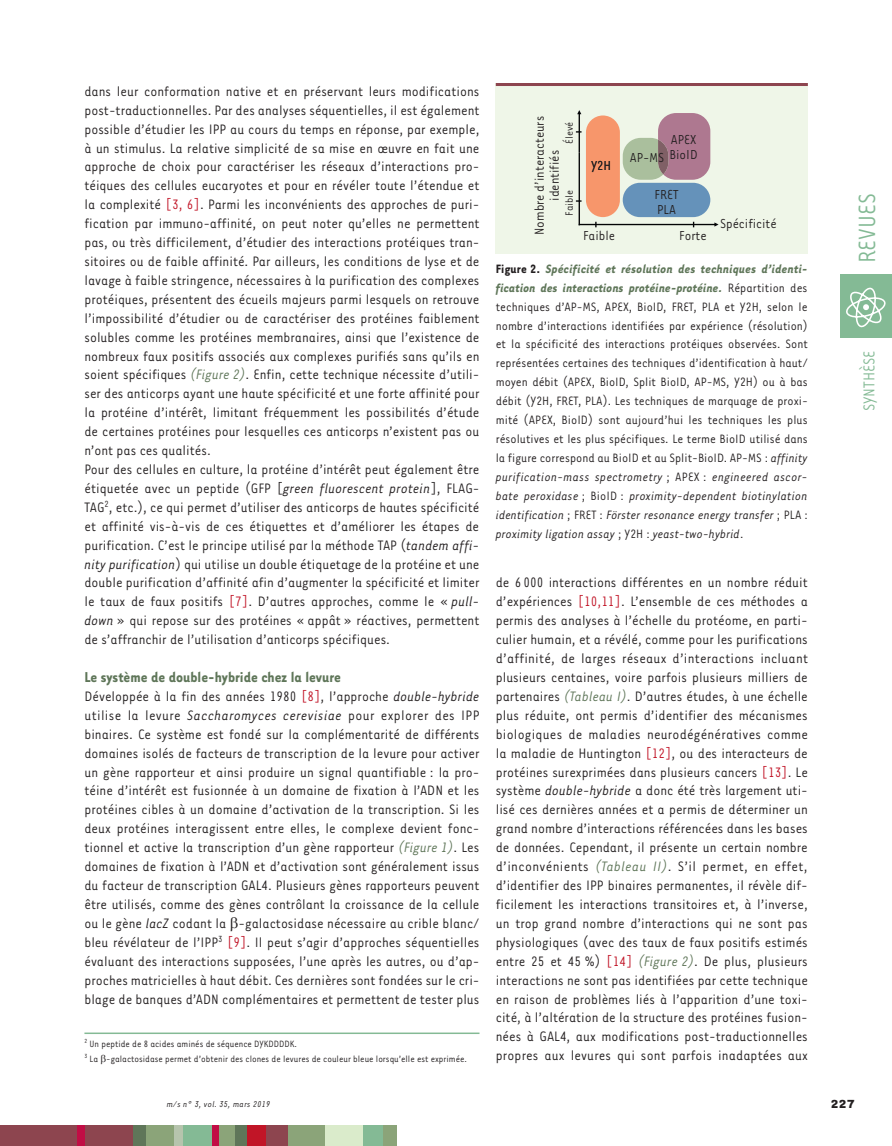
<style>
.page{position:relative;width:892px;height:1146px;background:#fff}
.page>*{position:absolute;margin:0;border:0;box-sizing:border-box;transform-origin:0 0}
.t1{font:27px "Tarzana Narrow";color:#84ba95}
.t2{font:18px "Tarzana Narrow";color:#84ba95}
.t3{font:700 16.5px "Tarzana Narrow";color:#5f7659}
.t4{font:15.75px/18.9px "Tarzana Narrow";color:#231f20;text-align:justify}
.t5{font:15px/15px "Tarzana Narrow";color:#231f20}
.t6{font:13.95px/18.9px "Tarzana Narrow";color:#231f20;text-align:justify}
.t7{font:700 13.5px "Tarzana Wide";color:#231f20}
.t8{font:12px "Tarzana Narrow";color:#231f20}
.t9{font:10.5px/14.7px "Tarzana Narrow";color:#231f20}
.t10{font:italic 9.75px "Tarzana Narrow";letter-spacing:.025em;color:#231f20}
.s1{color:#c11527}
.s2{font-style:italic;color:#5f7659}
.s3{font-style:italic}
.s4{font-weight:700}
.s5{font-weight:700;font-style:italic;color:#5f7659}
</style>
<div class="page">
<div style="left:839px;top:274px;width:52px;height:64px;background:#84ba95"></div>
<svg style="left:846px;top:288px;width:39px;height:39px"></svg>
<div style="left:0;top:1125px;width:133px;height:20px;background:#8d454f"></div>
<div style="left:234px;top:1125px;width:13px;height:20px;background:#5f7659"></div>
<div style="left:77px;top:1125px;width:8px;height:20px;background:#c10d45"></div>
<div style="left:133px;top:1125px;width:21px;height:20px;background:#5f7659"></div>
<div style="left:146px;top:1125px;width:30px;height:20px;background:#8ba479"></div>
<div style="left:174px;top:1125px;width:9px;height:20px;background:#b6c4ad"></div>
<div style="left:183px;top:1125px;width:29px;height:20px;background:#84ba95"></div>
<div style="left:216px;top:1125px;width:19px;height:20px;background:#8ba479"></div>
<div style="left:212px;top:1125px;width:6px;height:20px;background:#c10d45"></div>
<div style="left:247px;top:1125px;width:27px;height:20px;background:#c11527"></div>
<div style="left:286px;top:1125px;width:39px;height:20px;background:#8ba479"></div>
<div style="left:266px;top:1125px;width:21px;height:20px;background:#8d454f"></div>
<div style="left:325px;top:1125px;width:39px;height:20px;background:#daebcb"></div>
<div style="left:363px;top:1125px;width:21px;height:20px;background:#84ba95"></div>
<div style="left:383px;top:1125px;width:13px;height:20px;background:#8ba479"></div>
<hr style="left:84px;top:1032px;width:395px;height:1px;background:#84ba95">
<div style="left:495px;top:83px;width:312px;height:170px;background:#eff6e8"></div>
<img style="left:575px;top:110px;width:144px;height:118px">
<div style="left:585px;top:115px;width:34px;height:102px;background:#f7966b;border-radius:17px"></div>
<img style="left:622px;top:138px;width:36px;height:42px">
<img style="left:658px;top:113px;width:52px;height:67px">
<img style="left:658px;top:139px;width:10px;height:35px">
<div style="left:622px;top:183px;width:88px;height:34px;background:#6592ba;border-radius:17px"></div>
<hr style="left:495px;top:83px;width:312px;height:3px;background:#8d454f">
<p class="t4" style="left:84px;top:81px;width:396px;text-align:left">dans leur conformation native et en préservant leurs modifications post-traductionnelles. Par des analyses séquentielles, il est également possible d’étudier les IPP au cours du temps en réponse, par exemple, à un stimulus. La relative simplicité de sa mise en œuvre en fait une approche de choix pour caractériser les réseaux d’interactions pro&shy;téiques des cellules eucaryotes et pour en révéler toute l’étendue et la complexité <span class="s1">[3, 6]</span>. Parmi les inconvénients des approches de puri&shy;fication par immuno-affinité, on peut noter qu’elles ne permettent pas, ou très difficilement, d’étudier des interactions protéiques tran&shy;sitoires ou de faible affinité. Par ailleurs, les conditions de lyse et de lavage à faible stringence, nécessaires à la purification des complexes protéiques, présentent des écueils majeurs parmi lesquels on retrouve l’impossibilité d’étudier ou de caractériser des protéines faiblement solubles comme les protéines membranaires, ainsi que l’existence de nombreux faux positifs associés aux complexes purifiés sans qu’ils en soient spécifiques <span class="s2">(Figure 2)</span>. Enfin, cette technique nécessite d’utili&shy;ser des anticorps ayant une haute spécificité et une forte affinité pour la protéine d’intérêt, limitant fréquemment les possibilités d’étude de certaines protéines pour lesquelles ces anticorps n’existent pas ou n’ont pas ces qualités.<br>Pour des cellules en culture, la protéine d’intérêt peut également être étiquetée avec un peptide (GFP [<span class="s3">green fluorescent protein</span>], FLAG-TAG<sup>2</sup>, etc.), ce qui permet d’utiliser des anticorps de hautes spécificité et affinité vis-à-vis de ces étiquettes et d’améliorer les étapes de purification. C’est le principe utilisé par la méthode TAP (<span class="s3">tandem affi&shy;nity purification</span>) qui utilise un double étiquetage de la protéine et une double purification d’affinité afin d’augmenter la spécificité et limiter le taux de faux positifs <span class="s1">[7]</span>. D’autres approches, comme le « <span class="s3">pull&shy;down</span> » qui repose sur des protéines « appât » réactives, permettent de s’affranchir de l’utilisation d’anticorps spécifiques.</p>
<p class="t3" style="left:84px;top:666px;width:258px">Le système de double-hybride chez la levure</p>
<p class="t4" style="left:84px;top:686px;width:396px">Développée à la fin des années 1980 <span class="s1">[8]</span>, l’approche <span class="s3">double-hybride </span>utilise la levure <span class="s3">Saccharomyces cerevisiae</span> pour explorer des IPP binaires. Ce système est fondé sur la complémentarité de différents domaines isolés de facteurs de transcription de la levure pour activer un gène rapporteur et ainsi produire un signal quantifiable : la pro&shy;téine d’intérêt est fusionnée à un domaine de fixation à l’ADN et les protéines cibles à un domaine d’activation de la transcription. Si les deux protéines interagissent entre elles, le complexe devient fonc&shy;tionnel et active la transcription d’un gène rapporteur <span class="s2">(Figure 1)</span>. Les domaines de fixation à l’ADN et d’activation sont généralement issus du facteur de transcription GAL4. Plusieurs gènes rapporteurs peuvent être utilisés, comme des gènes contrôlant la croissance de la cellule ou le gène <span class="s3">lacZ</span> codant la -galactosidase nécessaire au crible blanc/ bleu révélateur de l’IPP<sup>3</sup> <span class="s1">[9]</span>. Il peut s’agir d’approches séquentielles évaluant des interactions supposées, l’une après les autres, ou d’ap&shy;proches matricielles à haut débit. Ces dernières sont fondées sur le cri&shy;blage de banques d’ADN complémentaires et permettent de tester plus</p>
<p class="t9" style="left:84px;top:1035px;width:384px"><sup>2</sup> Un peptide de 8 acides aminés de séquence DYKDDDDK.<br><sup>3</sup> La -galactosidase permet d’obtenir des clones de levures de couleur bleue lorsqu’elle est exprimée.</p>
<p class="t5" style="left:531px;top:235px;width:120px;text-align:center;rotate:-90deg">Nombre d’interacteurs identifiés</p>
<p class="t8" style="left:561px;top:144px;width:24px;rotate:-90deg">Élevé</p>
<p class="t8" style="left:561px;top:216px;width:27px;rotate:-90deg">Faible</p>
<p class="t5" style="left:591px;top:158px;width:22px">Y2H</p>
<p class="t5" style="left:669px;top:132px;width:30px">APEX<br>BioID</p>
<p class="t5" style="left:654px;top:186px;width:25px">FRET<br>PLA</p>
<p class="t5" style="left:629px;top:149px;width:36px">AP-MS</p>
<p class="t5" style="left:583px;top:227px;width:33px">Faible</p>
<p class="t5" style="left:679px;top:227px;width:29px">Forte</p>
<p class="t5" style="left:719px;top:216px;width:58px">Spécificité</p>
<p class="t6" style="left:495px;top:258px;width:313px"><span class="s4">Figure 2.</span> <span class="s5">Spécificité et résolution des techniques d’identi&shy;fication des interactions protéine-protéine.</span> Répartition des techniques d’AP-MS, APEX, BioID, FRET, PLA et Y2H, selon le nombre d’interactions identifiées par expérience (résolution) et la spécificité des interactions protéiques observées. Sont représentées certaines des techniques d’identification à haut/ moyen débit (APEX, BioID, Split BioID, AP-MS, Y2H) ou à bas débit (Y2H, FRET, PLA). Les techniques de marquage de proxi&shy;mité (APEX, BioID) sont aujourd’hui les techniques les plus résolutives et les plus spécifiques. Le terme BioID utilisé dans la figure correspond au BioID et au Split-BioID. AP-MS : <span class="s3">affinity purification-mass spectrometry</span> ; APEX : <span class="s3">engineered ascor&shy;bate peroxidase</span> ; BioID : <span class="s3">proximity-dependent biotinylation identification</span> ; FRET : <span class="s3">Förster resonance energy transfer</span> ; PLA : <span class="s3">proximity ligation assay</span> ; Y2H : <span class="s3">yeast-two-hybrid</span>.</p>
<p class="t4" style="left:495px;top:572px;width:314px">de 6 000 interactions différentes en un nombre réduit d’expériences <span class="s1">[10,11]</span>. L’ensemble de ces méthodes a permis des analyses à l’échelle du protéome, en parti&shy;culier humain, et a révélé, comme pour les purifications d’affinité, de larges réseaux d’interactions incluant plusieurs centaines, voire parfois plusieurs milliers de partenaires <span class="s2">(Tableau I)</span>. D’autres études, à une échelle plus réduite, ont permis d’identifier des mécanismes biologiques de maladies neurodégénératives comme la maladie de Huntington <span class="s1">[12]</span>, ou des interacteurs de protéines surexprimées dans plusieurs cancers <span class="s1">[13]</span>. Le système <span class="s3">double-hybride</span> a donc été très largement uti&shy;lisé ces dernières années et a permis de déterminer un grand nombre d’interactions référencées dans les bases de données. Cependant, il présente un certain nombre d’inconvénients <span class="s2">(Tableau II)</span>. S’il permet, en effet, d’identifier des IPP binaires permanentes, il révèle dif&shy;ficilement les interactions transitoires et, à l’inverse, un trop grand nombre d’interactions qui ne sont pas physiologiques (avec des taux de faux positifs estimés entre 25 et 45 %) <span class="s1">[14]</span> <span class="s2">(Figure 2)</span>. De plus, plusieurs interactions ne sont pas identifiées par cette technique en raison de problèmes liés à l’apparition d’une toxi&shy;cité, à l’altération de la structure des protéines fusion&shy;nées à GAL4, aux modifications post-traductionnelles propres aux levures qui sont parfois inadaptées aux</p>
<h1 class="t1" style="left:850px;top:263px;width:71px;rotate:-90deg">REVUES</h1>
<p class="t2" style="left:858px;top:411px;width:62px;rotate:-90deg">SYNTHÈSE</p>
<p class="t10" style="left:167px;top:1098px;width:105px">m/s n° 3, vol. 35, mars 2019</p>
<p class="t7" style="left:830px;top:1094px;width:26px">227</p>
</div>
